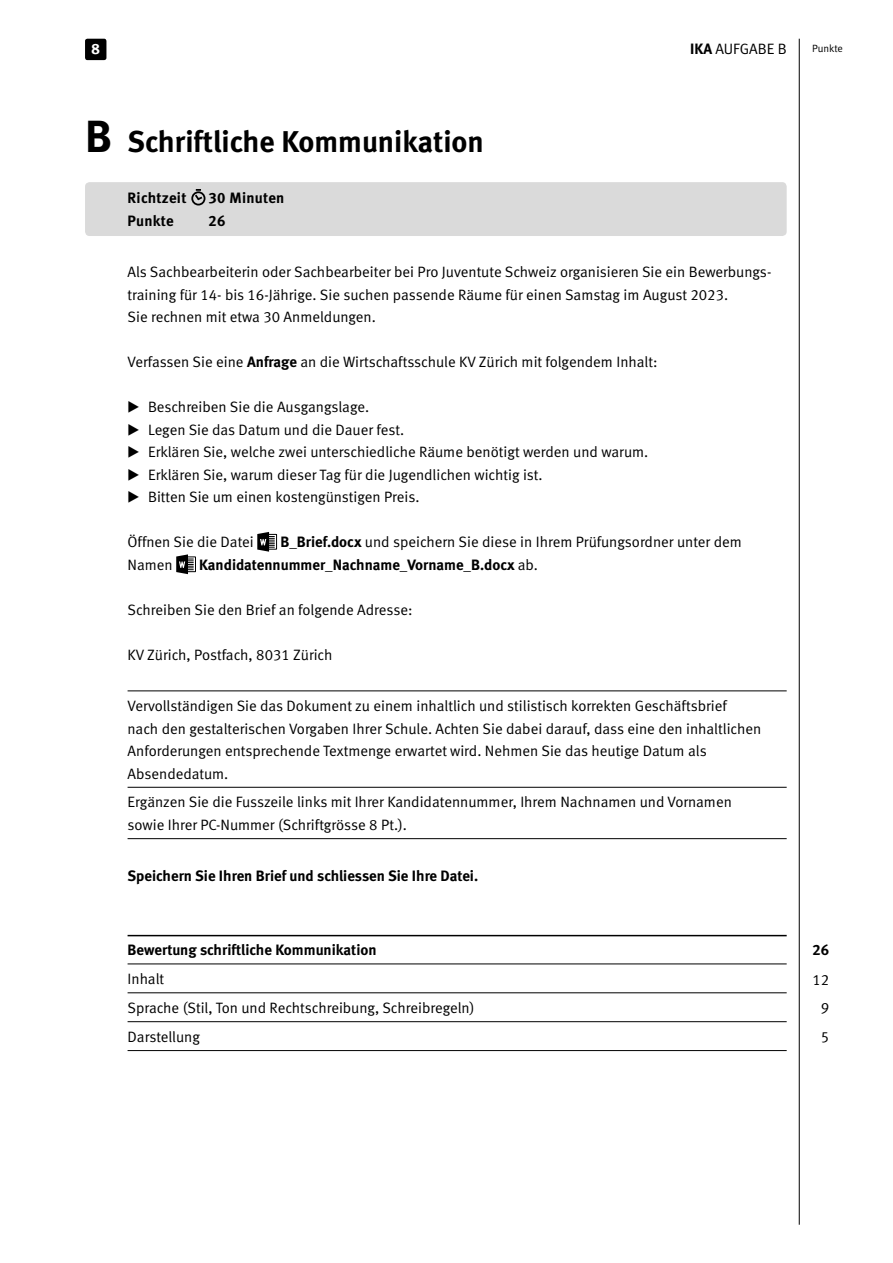
<style>
.page{position:relative;width:893px;height:1263px;background:#fff}
.page>*{position:absolute;margin:0;border:0;box-sizing:border-box;transform-origin:0 0}
.t1{font:30px "Meta Bold LF";color:#000}
.t2{font:15px/22.5px "Meta Normal LF";color:#000}
.t3{font:15px "Meta Bold LF";color:#000}
.t4{font:15px "Meta Bold LF";letter-spacing:.02em;color:#000}
.t5{font:15px "Meta Bold LF";color:#fff}
.t6{font:10.5px "Meta Normal LF";letter-spacing:-.005em;color:#000}
.s1{font-family:"Meta Bold LF"}
.s2{font-size:45px}
.s3{font-family:"European Pi Three"}
.s4{font-family:"Meta Normal LF"}
</style>
<div class="page">
<div style="left:85px;top:39px;width:21px;height:21px;background:#000;border-radius:2px"></div>
<hr style="left:799px;top:39px;width:1px;height:1186px;background:#000">
<div style="left:85px;top:182px;width:702px;height:54px;background:#dadada;border-radius:4px"></div>
<hr style="left:128px;top:691px;width:659px;height:1px;background:#000">
<hr style="left:128px;top:787px;width:659px;height:1px;background:#000">
<hr style="left:128px;top:838px;width:659px;height:1px;background:#000">
<hr style="left:128px;top:935px;width:659px;height:1px;background:#000">
<hr style="left:128px;top:964px;width:659px;height:1px;background:#000">
<hr style="left:128px;top:992px;width:659px;height:1px;background:#000">
<hr style="left:128px;top:1021px;width:659px;height:1px;background:#000">
<hr style="left:128px;top:1050px;width:659px;height:1px;background:#000">
<div style="left:191px;top:191px;width:14px;height:14px;border:2px solid #000;border-radius:50%"></div>
<svg style="left:193px;top:189px;width:11px;height:13px"></svg>
<div style="left:267px;top:534px;width:10px;height:15px;border:1px solid #000"></div>
<svg style="left:257px;top:532px;width:18px;height:20px"></svg>
<div style="left:186px;top:556px;width:10px;height:16px;border:1px solid #000"></div>
<svg style="left:176px;top:554px;width:18px;height:20px"></svg>
<p class="t5" style="left:91px;top:40px;width:10px">8</p>
<p class="t6" style="left:812px;top:43px;width:32px">Punkte</p>
<p class="t2" style="left:690px;top:38px;width:43px"><span class="s1">IKA</span> Aufgab</p>
<p class="t2" style="left:767px;top:38px;width:21px">e B</p>
<h1 class="t1" style="left:85px;top:124px;width:400px"><span class="s2">B</span> Schriftliche Kommunikation</h1>
<p class="t4" style="left:128px;top:189px;width:60px">Richtzeit</p>
<p class="t3" style="left:208px;top:189px;width:78px">30 Minuten</p>
<p class="t3" style="left:128px;top:212px;width:48px">Punkte</p>
<p class="t3" style="left:208px;top:212px;width:19px">26</p>
<p class="t2" style="left:128px;top:260px;width:645px">Als Sachbearbeiterin oder Sachbearbeiter bei Pro Juventute Schweiz organisieren Sie ein Bewerbungs&shy;training für 14- bis 16-Jährige. Sie suchen passende Räume für einen Samstag im August 2023.<br>Sie rechnen mit etwa 30 Anmeldungen.</p>
<p class="t2" style="left:128px;top:350px;width:531px">Verfassen Sie eine <span class="s1">Anfrage</span> an die Wirtschaftsschule KV Zürich mit folgendem I nhalt:</p>
<p class="t2" style="left:128px;top:395px;width:522px"><span class="s3">E</span> Beschreiben Sie die Ausgangslage.<br><span class="s3">E</span> Legen Sie das Datum und die Dauer fest.<br><span class="s3">E</span> Erklären Sie, welche zwei unterschiedliche Räume benötigt werden und warum.<br><span class="s3">E</span> Erklären Sie, warum dieser Tag für die Jugendlichen wichtig ist.<br><span class="s3">E</span> Bitten Sie um einen kostengünstigen Preis.</p>
<p class="t2" style="left:128px;top:530px;width:128px">Öffnen Sie die Datei</p>
<p class="t2" style="left:280px;top:530px;width:463px"><span class="s1">B_Brief.docx</span> und speichern Sie diese in I hrem Prüfungsordner unter dem</p>
<p class="t2" style="left:128px;top:553px;width:47px">Namen</p>
<p class="t3" style="left:199px;top:555px;width:340px">Kandidatennummer_Nachname_Vorname_B.docx <span class="s4">ab.</span></p>
<p class="t2" style="left:128px;top:598px;width:286px">Schreiben Sie den Brief an folgende Adresse:</p>
<p class="t2" style="left:128px;top:643px;width:206px">KV Zürich, Postfach, 8031 Zürich</p>
<p class="t2" style="left:128px;top:694px;width:635px">Vervollständigen Sie das Dokument zu einem inhaltlich und stilistisch korrekten Geschäftsbrief<br>nach den gestalterischen Vorgaben I hrer Schule. Achten Sie dabei darauf, dass eine den inhaltlichen Anforderungen entsprechende Textmenge erwartet wird. Nehmen Sie das heutige Datum als Absendedatum.</p>
<p class="t2" style="left:85px;top:791px;width:26px">E</p>
<p class="t2" style="left:128px;top:791px;width:606px;text-indent:8px">rgänzen Sie die Fusszeile links mit I hrer Kandidatennummer, I hrem Nachnamen und Vornamen sowie I hrer PC-Nummer (Schriftgrösse 8 Pt.).</p>
<p class="t3" style="left:128px;top:867px;width:352px">Speichern Sie Ihren Brief und schliessen Sie Ihre Datei.</p>
<p class="t3" style="left:128px;top:941px;width:251px">Bewertung schriftliche Kommunikation</p>
<p class="t2" style="left:85px;top:967px;width:24px">I</p>
<p class="t2" style="left:131px;top:967px;width:34px">nhalt</p>
<p class="t2" style="left:85px;top:996px;width:27px">S</p>
<p class="t2" style="left:128px;top:993px;width:348px;line-height:28.8px;text-indent:8px">prache (Stil, Ton und Rechtschreibung, Schreibregeln)<br>Darstellung</p>
<p class="t3" style="left:812px;top:941px;width:18px">26</p>
<p class="t2" style="left:812px;top:965px;width:18px;line-height:28.3px;text-align:center">12<br>9<br>5</p>
</div>
